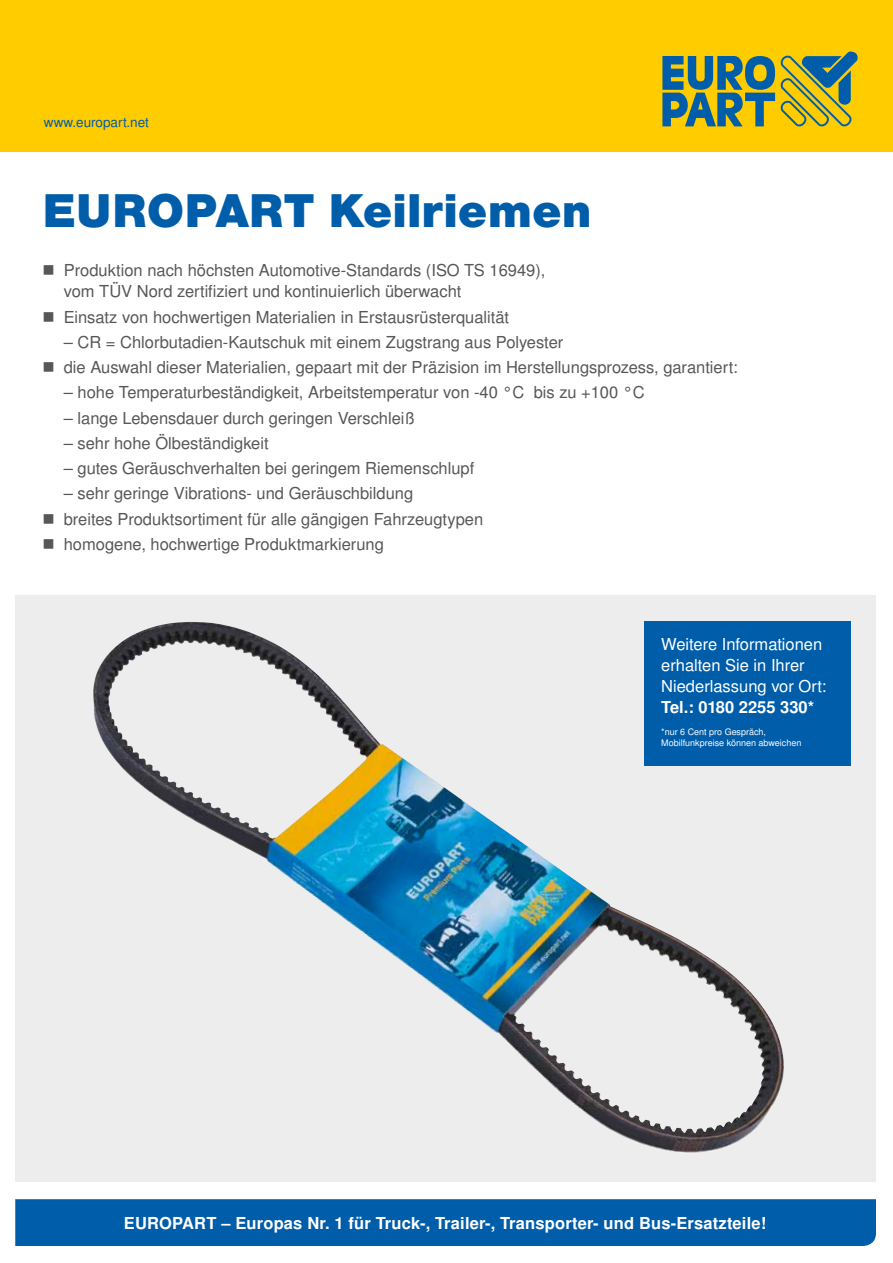
<style>
.page{position:relative;width:893px;height:1263px;background:#fff}
.page>*{position:absolute;margin:0;border:0;box-sizing:border-box;transform-origin:0 0}
.t1{font:900 45px "Nimbus San LOT";color:#005da9}
.t2{font:16.5px/21px "Nimbus San LOT";color:#575756}
.t3{font:700 16.5px "Nimbus San LOT";letter-spacing:.01em;color:#fff}
.t4{font:16.5px/21px "Nimbus San LOT";color:#fff}
.t5{font:13.5px "Nimbus San LOT";color:#005da9}
.t6{font:9px/10.8px "Nimbus San LOT";color:#fff}
</style>
<div class="page">
<div style="left:15px;top:1199px;width:861px;height:47px;background:#005da9"></div>
<div style="left:0;top:0;width:893px;height:152px;background:#fc0"></div>
<svg style="left:662px;top:51px;width:196px;height:76px"></svg>
<div style="left:15px;top:595px;width:861px;height:587px;background:#ededed"></div>
<img style="left:93px;top:622px;width:695px;height:531px">
<div style="left:644px;top:621px;width:206px;height:144px;background:#005da9"></div>
<p class="t5" style="left:44px;top:114px;width:107px">www.europart.net</p>
<h1 class="t1" style="left:43px;top:182px;width:551px">EUROPART Keilriemen</h1>
<p class="t2" style="left:64px;top:260px;width:483px;text-indent:-21px">■ Produktion nach höchsten Automotive-Standards (ISO TS 16949), vom TÜV Nord zertifiziert und kontinuierlich überwacht</p>
<p class="t2" style="left:43px;top:307px;width:468px">■ Einsatz von hochwertigen Materialien in Erstausrüsterqualität</p>
<p class="t2" style="left:64px;top:332px;width:501px">– CR = Chlorbutadien-Kautschuk mit einem Zugstrang aus Polyester</p>
<p class="t2" style="left:43px;top:357px;width:697px">■ die Auswahl dieser Materialien, gepaart mit der Präzision im Herstellungsprozess, garantiert:</p>
<p class="t2" style="left:64px;top:382px;width:582px">– hohe Temperaturbeständigkeit, Arbeitstemperatur von -40 °C bis zu +100 °C</p>
<p class="t2" style="left:64px;top:408px;width:352px">– lange Lebensdauer durch geringen Verschleiß</p>
<p class="t2" style="left:64px;top:433px;width:206px">– sehr hohe Ölbeständigkeit</p>
<p class="t2" style="left:64px;top:458px;width:412px">– gutes Geräuschverhalten bei geringem Riemenschlupf</p>
<p class="t2" style="left:64px;top:483px;width:351px">– sehr geringe Vibrations- und Geräuschbildung</p>
<p class="t2" style="left:43px;top:509px;width:442px">■ breites Produktsortiment für alle gängigen Fahrzeugtypen</p>
<p class="t2" style="left:43px;top:534px;width:343px">■ homogene, hochwertige Produktmarkierung</p>
<p class="t4" style="left:661px;top:634px;width:167px">Weitere Informationen erhalten Sie in Ihrer<br>Niederlassung vor Ort:</p>
<p class="t3" style="left:661px;top:698px;width:154px">Tel.: 0180 2255 330*</p>
<p class="t6" style="left:661px;top:726px;width:142px">*nur 6 Cent pro Gespräch,<br>Mobilfunkpreise können abweichen</p>
<p class="t3" style="left:124px;top:1213px;width:644px">EUROPART – Europas Nr. 1 für Truck-, Trailer-, Transporter- und Bus-Ersatzteile!</p>
</div>
